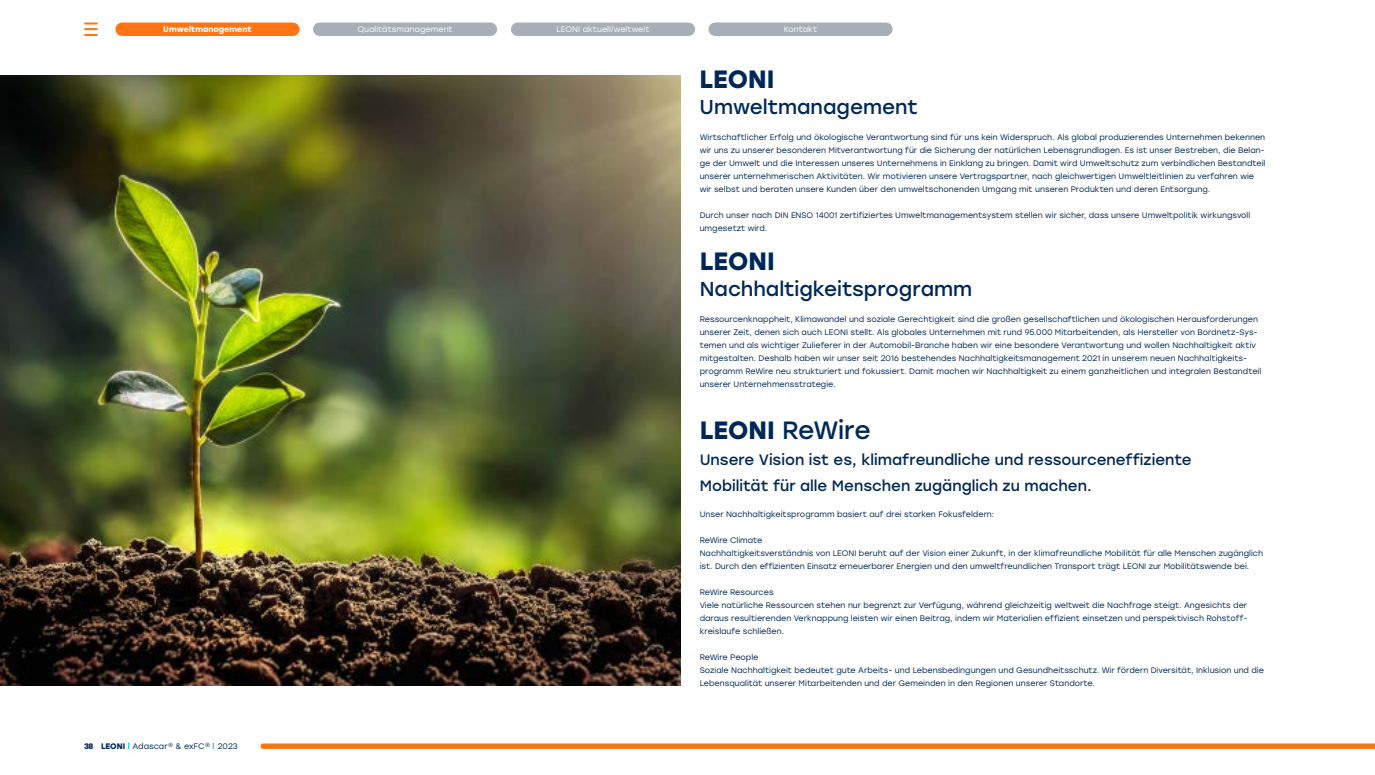
<style>
.page{position:relative;width:1375px;height:775px;background:#fff}
.page>*{position:absolute;margin:0;border:0;box-sizing:border-box;transform-origin:0 0}
.t1{font:25px "Stolzl";letter-spacing:-.01em;color:#002857}
.t2{font:700 25px "Stolzl";color:#002857}
.t3{font:20px "Stolzl";color:#002857}
.t4{font:15px/26px "Stolzl";color:#002857}
.t5{font:8px/13px "Stolzl";color:#002857}
.t6{font:8px "Stolzl";letter-spacing:.005em;color:#fff}
.t7{font:700 8px "Stolzl";letter-spacing:.005em;color:#fff}
.s1{font-weight:700}
</style>
<div class="page">
<img style="left:0;top:75px;width:680px;height:611px">
<div style="left:122px;top:23px;width:171px;height:13px;background:#ff7514"></div>
<div style="left:320px;top:23px;width:170px;height:13px;background:#a6aeb7"></div>
<div style="left:518px;top:23px;width:170px;height:13px;background:#a6aeb7"></div>
<div style="left:715px;top:23px;width:171px;height:13px;background:#a6aeb7"></div>
<svg style="left:85px;top:23px;width:12px;height:13px"></svg>
<svg style="left:260px;top:744px;width:1115px;height:5px;background:#ff7718"></svg>
<p class="t7" style="left:163px;top:24px;width:90px">Umweltmanagement</p>
<p class="t6" style="left:357px;top:24px;width:97px">Qualitätsmanagement</p>
<p class="t6" style="left:556px;top:24px;width:95px">LEONI aktuell/weltweit</p>
<p class="t6" style="left:784px;top:24px;width:35px">Kontakt</p>
<h1 class="t2" style="left:700px;top:61px;width:76px">LEONI</h1>
<h2 class="t3" style="left:700px;top:93px;width:220px">Umweltmanagement</h2>
<p class="t5" style="left:700px;top:130px;width:567px">Wirtschaftlicher Erfolg und ökologische Verantwortung sind für uns kein Widerspruch. Als global produzierendes Unternehmen bekennen wir uns zu unserer besonderen Mitverantwortung für die Sicherung der natürlichen Lebensgrundlagen. Es ist unser Bestreben, die Belan&shy;ge der Umwelt und die Interessen unseres Unternehmens in Einklang zu bringen. Damit wird Umweltschutz zum verbindlichen Bestandteil unserer unternehmerischen Aktivitäten. Wir motivieren unsere Vertragspartner, nach gleichwertigen Umweltleitlinien zu verfahren wie wir selbst und beraten unsere Kunden über den umweltschonenden Umgang mit unseren Produkten und deren Entsorgung.</p>
<p class="t5" style="left:700px;top:208px;width:552px">Durch unser nach DIN ENSO 14001 zertifiziertes Umweltmanagementsystem stellen wir sicher, dass unsere Umweltpolitik wirkungsvoll umgesetzt wird.</p>
<h1 class="t2" style="left:700px;top:243px;width:76px">LEONI</h1>
<h2 class="t3" style="left:700px;top:275px;width:274px">Nachhaltigkeitsprogramm</h2>
<p class="t5" style="left:700px;top:312px;width:563px">Ressourcenknappheit, Klimawandel und soziale Gerechtigkeit sind die großen gesellschaftlichen und ökologischen Herausforderungen unserer Zeit, denen sich auch LEONI stellt. Als globales Unternehmen mit rund 95.000 Mitarbeitenden, als Hersteller von Bordnetz-Sys&shy;temen und als wichtiger Zulieferer in der Automobil-Branche haben wir eine besondere Verantwortung und wollen Nachhaltigkeit aktiv mitgestalten. Deshalb haben wir unser seit 2016 bestehendes Nachhaltigkeitsmanagement 2021 in unserem neuen Nachhaltigkeits&shy;programm ReWire neu strukturiert und fokussiert. Damit machen wir Nachhaltigkeit zu einem ganzheitlichen und integralen Bestandteil unserer Unternehmensstrategie.</p>
<p class="t5" style="left:84px;top:739px;width:155px"><span class="s1">38 LEONI</span> Adascar® &amp; exFC® 2023</p>
<h1 class="t1" style="left:700px;top:413px;width:173px"><span class="s1">LEONI</span> ReWire</h1>
<h3 class="t4" style="left:700px;top:446px;width:493px">Unsere Vision ist es, klimafreundliche und ressourceneffiziente<br>Mobilität für alle Menschen zugänglich zu machen.</h3>
<p class="t5" style="left:700px;top:507px;width:296px">Unser Nachhaltigkeitsprogramm basiert auf drei starken Fokusfeldern:</p>
<p class="t5" style="left:700px;top:533px;width:565px">ReWire Climate<br>Nachhaltigkeitsverständnis von LEONI beruht auf der Vision einer Zukunft, in der klimafreundliche Mobilität für alle Menschen zugänglich ist. Durch den effizienten Einsatz erneuerbarer Energien und den umweltfreundlichen Transport trägt LEONI zur Mobilitätswende bei.</p>
<p class="t5" style="left:700px;top:585px;width:549px">ReWire Resources<br>Viele natürliche Ressourcen stehen nur begrenzt zur Verfügung, während gleichzeitig weltweit die Nachfrage steigt. Angesichts der daraus resultierenden Verknappung leisten wir einen Beitrag, indem wir Materialien effizient einsetzen und perspektivisch Rohstoff&shy;kreislaufe schließen.</p>
<p class="t5" style="left:700px;top:650px;width:566px">ReWire People<br>Soziale Nachhaltigkeit bedeutet gute Arbeits- und Lebensbedingungen und Gesundheitsschutz. Wir fördern Diversität, Inklusion und die<br>Lebensqualität unserer Mitarbeitenden und der Gemeinden in den Regionen unserer Standorte.</p>
</div>
